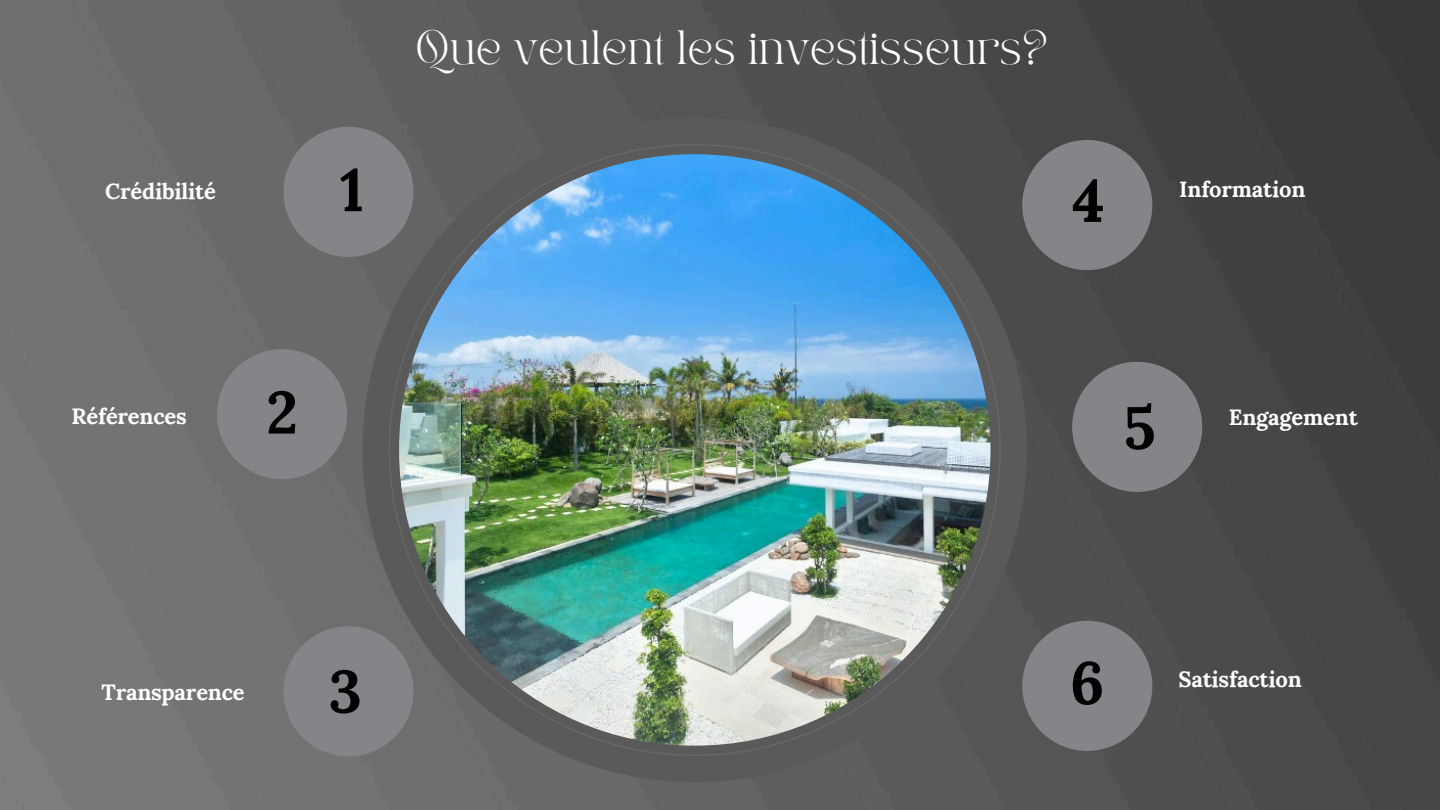
<style>
.page{position:relative;width:1440px;height:810px;background:#fff}
.page>*{position:absolute;margin:0;border:0;box-sizing:border-box;transform-origin:0 0}
.t1{font:700 59.7px "Lora";color:#010101}
.t2{font:33.6px "TAN PEARL Regular";color:#fff}
.t3{font:700 22px "Lora";letter-spacing:-.01em;color:#fff}
</style>
<div class="page">
<img style="left:0;top:0;width:1440px;height:810px">
<svg style="left:362px;top:117px;width:665px;height:665px;background:#5a5a5a"></svg>
<svg style="left:389px;top:144px;width:612px;height:612px;background:#5b5b5b"></svg>
<img style="left:399px;top:154px;width:592px;height:592px;border-radius:50%">
<div style="left:283px;top:127px;width:131px;height:130px;background:#848588;border-radius:50%"></div>
<div style="left:217px;top:349px;width:130px;height:130px;background:#848588;border-radius:50%"></div>
<div style="left:283px;top:626px;width:131px;height:130px;background:#848588;border-radius:50%"></div>
<div style="left:1022px;top:621px;width:130px;height:130px;background:#848588;border-radius:50%"></div>
<div style="left:1072px;top:362px;width:130px;height:130px;background:#848588;border-radius:50%"></div>
<div style="left:1022px;top:140px;width:130px;height:130px;background:#848588;border-radius:50%"></div>
<p class="t3" style="left:105px;top:177px;width:112px">Crédibilité</p>
<p class="t1" style="left:340px;top:151px;width:26px">1</p>
<h1 class="t2" style="left:416px;top:30px;width:634px">Que veulent les investisseurs?</h1>
<p class="t1" style="left:1072px;top:162px;width:34px">4</p>
<p class="t3" style="left:1179px;top:174px;width:128px">Information</p>
<p class="t3" style="left:72px;top:401px;width:117px">Références</p>
<p class="t1" style="left:266px;top:373px;width:33px">2</p>
<p class="t1" style="left:1124px;top:389px;width:34px">5</p>
<p class="t3" style="left:1229px;top:403px;width:130px">Engagement</p>
<p class="t3" style="left:102px;top:678px;width:145px">Transparence</p>
<p class="t1" style="left:329px;top:653px;width:35px">3</p>
<p class="t1" style="left:1070px;top:644px;width:36px">6</p>
<p class="t3" style="left:1178px;top:665px;width:125px">Satisfaction</p>
</div>
